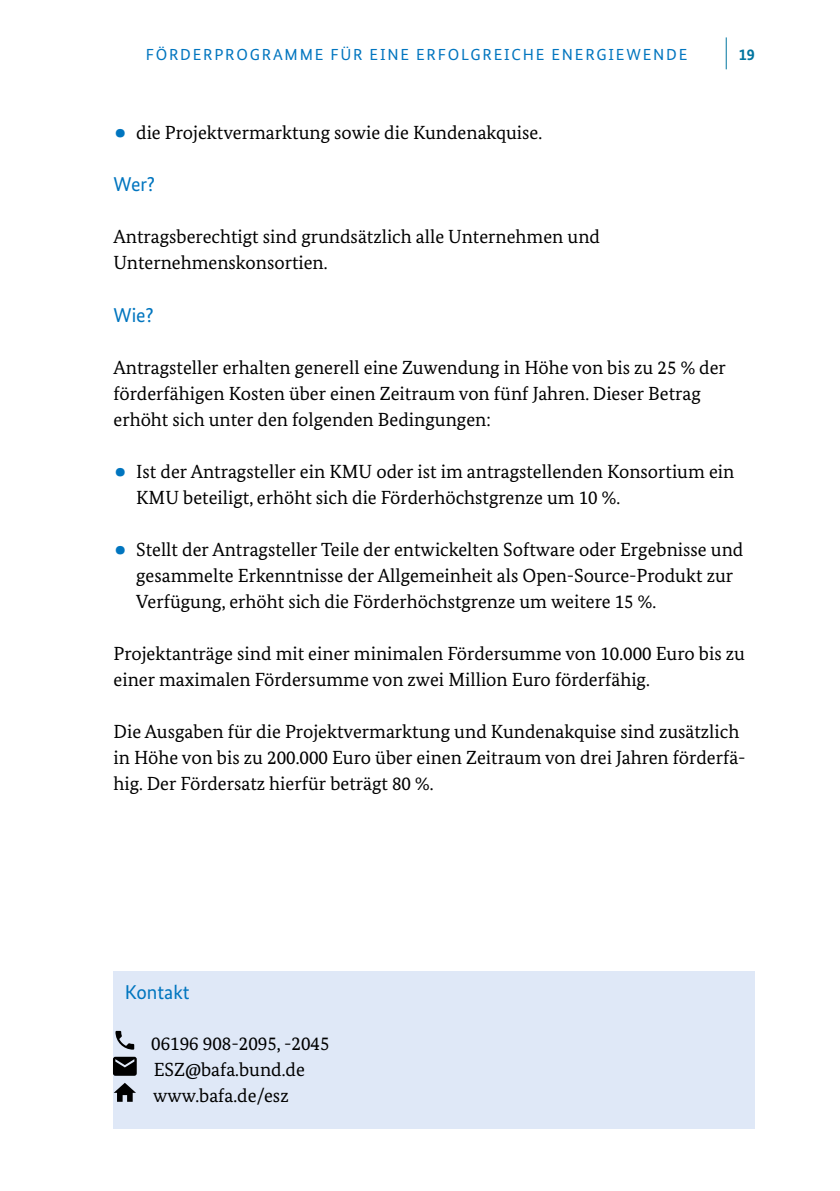
<style>
.page{position:relative;width:840px;height:1191px;background:#fff}
.page>*{position:absolute;margin:0;border:0;box-sizing:border-box;transform-origin:0 0}
.t1{font:20px "Bundes Sans";color:#0075bf}
.t2{font:19px/26px "Bundes Serif";color:#000}
.t3{font:16px "Bundes Sans";letter-spacing:.11em;color:#0075bf}
.t4{font:700 16px "Bundes Sans";color:#0075a0}
.s1{font-size:42px;color:#0075bf}
</style>
<div class="page">
<hr style="left:725px;top:37px;width:1px;height:32px;background:#0075a0">
<div style="left:113px;top:971px;width:641px;height:157px;background:#dfe8f7"></div>
<svg style="left:115px;top:1031px;width:19px;height:18px"></svg>
<svg style="left:113px;top:1056px;width:24px;height:19px"></svg>
<svg style="left:114px;top:1082px;width:22px;height:19px"></svg>
<p class="t3" style="left:146px;top:44px;width:543px">FÖRDERPROGRAMME FÜR EINE ERFOLGREICHE ENERGIEWENDE</p>
<p class="t4" style="left:738px;top:44px;width:17px">19</p>
<p class="t2" style="left:113px;top:120px;width:430px"><span class="s1">•</span> die Projektvermarktung sowie die Kundenakquise.</p>
<p class="t1" style="left:113px;top:172px;width:43px">Wer?</p>
<p class="t2" style="left:113px;top:224px;width:487px">Antragsberechtigt sind grundsätzlich alle Unternehmen und<br>Unternehmenskonsortien.</p>
<p class="t1" style="left:113px;top:302px;width:42px">Wie?</p>
<p class="t2" style="left:113px;top:354px;width:613px">Antragsteller erhalten generell eine Zuwendung in Höhe von bis zu 25 % der förderfähigen Kosten über einen Zeitraum von fünf Jahren. Dieser Betrag erhöht sich unter den folgenden Bedingungen:</p>
<p class="t2" style="left:136px;top:458px;width:599px;text-indent:-23px"><span class="s1">•</span> Ist der Antragsteller ein KMU oder ist im antragstellenden Konsortium ein<br>KMU beteiligt, erhöht sich die Förderhöchstgrenze um 10 %.</p>
<p class="t2" style="left:136px;top:536px;width:608px;text-indent:-23px"><span class="s1">•</span> Stellt der Antragsteller Teile der entwickelten Software oder Ergebnisse und gesammelte Erkenntnisse der Allgemeinheit als Open-Source-Produkt zur<br>Verfügung, erhöht sich die Förderhöchstgrenze um weitere 15 %.</p>
<p class="t2" style="left:113px;top:640px;width:632px">Projektanträge sind mit einer minimalen Fördersumme von 10.000 Euro bis zu einer maximalen Fördersumme von zwei Million Euro förderfähig.</p>
<p class="t2" style="left:113px;top:718px;width:633px">Die Ausgaben für die Projektvermarktung und Kundenakquise sind zusätzlich in Höhe von bis zu 200.000 Euro über einen Zeitraum von drei Jahren förderfä&shy;hig. Der Fördersatz hierfür beträgt 80 %.</p>
<p class="t1" style="left:125px;top:979px;width:66px">Kontakt</p>
<p class="t2" style="left:151px;top:1030px;width:180px">06196 908-2095, -2045<br>ESZ@bafa.bund.de www.bafa.de/esz</p>
</div>
